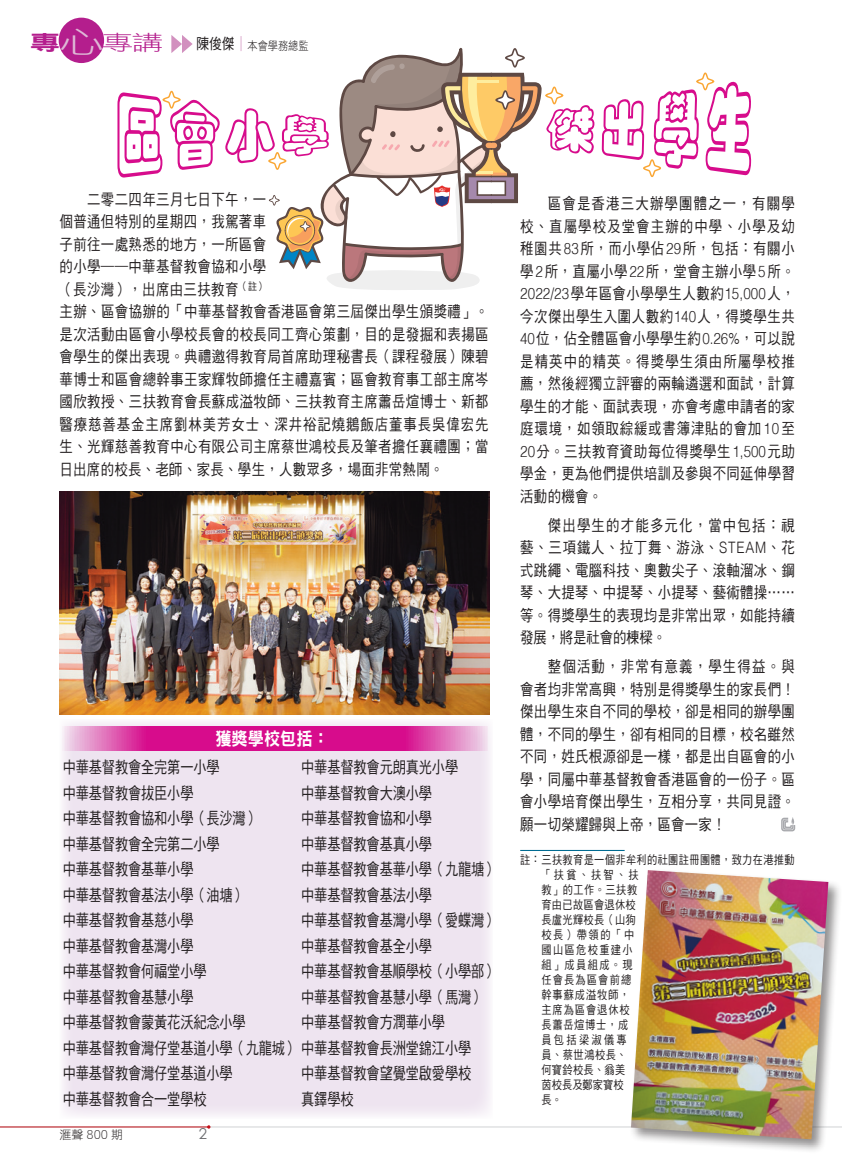
<style>
.page{position:relative;width:842px;height:1161px;background:#fff}
.page>*{position:absolute;margin:0;border:0;box-sizing:border-box;transform-origin:0 0}
.t1{font:21px "DF Hei HK W3";color:#b41e8d;scale:1.5 1}
.body_txt_10_15{font:18px "DF Hei HK W9";color:#fff;scale:.9 1}
.body_txt_10_15-2{font:16.5px/25.5px "DF Hei HK W5";letter-spacing:-.01em;color:#231f20;scale:.8 1}
.body_txt_10_15-3{font:15.75px/22.5px "DF Hei HK W5";letter-spacing:.035em;color:#231f20;text-align:justify;scale:.85 1}
.t2{font:15px "Century Gothic";color:#6c6d70}
.footnote_1{font:12px/15px "DF Hei HK W5";letter-spacing:.05em;color:#231f20;scale:.85 1}
.icon_author{font:12px "DF Hei HK W3";color:#231f20;scale:.85 1}
.icon_author-2{font:12px "DF Hei HK W3";color:#231f20}
.s1{font-family:"DF Hei HK W9"}
.s2{font-family:"DF Li Hei HK W3";font-size:30px;color:#deb9d6}
.s3{font-family:"DF Hei HK W5";font-size:15px}
.s4{font-family:"DF Hei HK W5";font-size:15px;color:#d291bf}
.s5{font-family:"Helvetica";font-weight:300}
</style>
<div class="page">
<img style="left:60px;top:492px;width:430px;height:223px">
<div style="left:60px;top:719px;width:433px;height:399px;background:#eee4f0"></div>
<svg style="left:60px;top:726px;width:425px;height:24px;background:#db359f"></svg>
<hr style="left:520px;top:850px;width:105px;height:1px;background:#006b92">
<hr style="left:0;top:1126px;width:842px;height:1px;background:#d1d2d4">
<hr style="left:0;top:1126px;width:209px;height:1px;background:#c4121a">
<div style="left:59px;top:18px;width:45px;height:45px;background:#b41e8d;border-radius:50%"></div>
<svg style="left:117px;top:35px;width:477px;height:255px"></svg>
<svg style="left:602px;top:72px;width:149px;height:105px"></svg>
<div style="left:629px;top:868px;width:213px;height:286px;background:#231f20;opacity:.5"></div>
<img style="left:631px;top:870px;width:197px;height:269px">
<svg style="left:781px;top:817px;width:14px;height:14px"></svg>
<p class="t1" style="left:29px;top:31px;width:91px"><span class="s1">專</span><span class="s2">心</span>專講</p>
<p class="icon_author" style="left:196px;top:39px;width:134px"><span class="s3">陳俊傑</span><span class="s4">︱</span>本會學務總監</p>
<p class="body_txt_10_15-3" style="left:60px;top:188px;width:506px;text-align:left;text-indent:28px">二零二四年三月七日下午，一<br>個普通但特別的星期四，我駕著車<br>子前往一處熟悉的地方，一所區會<br>的小學——中華基督教會協和小學<br>（長沙灣），出席由三扶教育<sup>（註）<br></sup>主辦、區會協辦的「中華基督教會香港區會第三屆傑出學生頒獎禮」。是次活動由區會小學校長會的校長同工齊心策劃，目的是發掘和表揚區會學生的傑出表現。典禮邀得教育局首席助理秘書長（課程發展）陳碧華博士和區會總幹事王家輝牧師擔任主禮嘉賓；區會教育事工部主席岑國欣教授、三扶教育會長蘇成溢牧師、三扶教育主席蕭岳煊博士、新都醫療慈善基金主席劉林美芳女士、深井裕記燒鵝飯店董事長吳偉宏先生、光輝慈善教育中心有限公司主席蔡世鴻校長及筆者擔任襄禮團；當日出席的校長、老師、家長、學生，人數眾多，場面非常熱鬧。</p>
<p class="body_txt_10_15-3" style="left:520px;top:192px;width:325px;text-indent:28px">區會是香港三大辦學團體之一，有關學校、直屬學校及堂會主辦的中學、小學及幼稚園共<span class="s5">83</span>所，而小學佔<span class="s5">29</span>所，包括：有關小學<span class="s5">2</span>所，直屬小學<span class="s5">22</span>所，堂會主辦小學<span class="s5">5</span>所。<span class="s5">2022/23</span>學年區會小學學生人數約<span class="s5">15,000</span>人，今次傑出學生入圍人數約<span class="s5">140</span>人，得獎學生共<span class="s5">40</span>位，佔全體區會小學學生約<span class="s5">0.26%</span>，可以說是精英中的精英。得獎學生須由所屬學校推薦，然後經獨立評審的兩輪遴選和面試，計算學生的才能、面試表現，亦會考慮申請者的家庭環境，如領取綜緩或書簿津貼的會加<span class="s5">10</span>至<span class="s5">20</span>分。三扶教育資助每位得獎學生<span class="s5">1,500</span>元助學金，更為他們提供培訓及參與不同延伸學習活動的機會。</p>
<p class="body_txt_10_15-3" style="left:520px;top:513px;width:324px;text-indent:28px">傑出學生的才能多元化，當中包括：視藝、三項鐵人、拉丁舞、游泳、<span class="s5">STEAM</span>、花式跳繩、電腦科技、奧數尖子、滾軸溜冰、鋼琴、大提琴、中提琴、小提琴、藝術體操……等。得獎學生的表現均是非常出眾，如能持續發展，將是社會的棟樑。</p>
<p class="body_txt_10_15-3" style="left:520px;top:655px;width:324px;text-indent:28px">整個活動，非常有意義，學生得益。與會者均非常高興，特別是得獎學生的家長們！傑出學生來自不同的學校，卻是相同的辦學團體，不同的學生，卻有相同的目標，校名雖然不同，姓氏根源卻是一樣，都是出自區會的小學，同屬中華基督教會香港區會的一份子。區會小學培育傑出學生，互相分享，共同見證。願一切榮耀歸與上帝，區會一家！</p>
<p class="footnote_1" style="left:541px;top:852px;width:299px;text-indent:-21px">註：三扶教育是一個非牟利的社團註冊團體，致力在港推動「扶貧、扶智、扶<br>教」的工作。三扶教<br>育由已故區會退休校<br>長盧光輝校長（山狗<br>校長）帶領的「中<br>國山區危校重建小<br>組」成員組成。現<br>任會長為區會前總<br>幹事蘇成溢牧師，<br>主席為區會退休校<br>長蕭岳煊博士，成<br>員包括梁淑儀專<br>員、蔡世鴻校長、<br>何寶鈴校長、翁美<br>茵校長及鄭家寶校<br>長。</p>
<p class="body_txt_10_15" style="left:215px;top:728px;width:128px">獲獎學校包括：</p>
<p class="body_txt_10_15-2" style="left:63px;top:754px;width:198px">中華基督教會全完第一小學</p>
<p class="body_txt_10_15-2" style="left:301px;top:754px;width:198px">中華基督教會元朗真光小學</p>
<p class="body_txt_10_15-2" style="left:63px;top:780px;width:165px">中華基督教會拔臣小學</p>
<p class="body_txt_10_15-2" style="left:301px;top:780px;width:165px">中華基督教會大澳小學</p>
<p class="body_txt_10_15-2" style="left:63px;top:805px;width:247px">中華基督教會協和小學（長沙灣）</p>
<p class="body_txt_10_15-2" style="left:301px;top:805px;width:165px">中華基督教會協和小學</p>
<p class="body_txt_10_15-2" style="left:63px;top:831px;width:198px">中華基督教會全完第二小學</p>
<p class="body_txt_10_15-2" style="left:301px;top:831px;width:165px">中華基督教會基真小學</p>
<p class="body_txt_10_15-2" style="left:63px;top:856px;width:165px">中華基督教會基華小學</p>
<p class="body_txt_10_15-2" style="left:301px;top:856px;width:247px">中華基督教會基華小學（九龍塘）</p>
<p class="body_txt_10_15-2" style="left:63px;top:882px;width:230px">中華基督教會基法小學（油塘）</p>
<p class="body_txt_10_15-2" style="left:301px;top:882px;width:165px">中華基督教會基法小學</p>
<p class="body_txt_10_15-2" style="left:63px;top:907px;width:165px">中華基督教會基慈小學</p>
<p class="body_txt_10_15-2" style="left:301px;top:907px;width:247px">中華基督教會基灣小學（愛蝶灣）</p>
<p class="body_txt_10_15-2" style="left:63px;top:933px;width:165px">中華基督教會基灣小學</p>
<p class="body_txt_10_15-2" style="left:301px;top:933px;width:165px">中華基督教會基全小學</p>
<p class="body_txt_10_15-2" style="left:63px;top:958px;width:181px">中華基督教會何福堂小學</p>
<p class="body_txt_10_15-2" style="left:301px;top:958px;width:247px">中華基督教會基順學校（小學部）</p>
<p class="body_txt_10_15-2" style="left:63px;top:984px;width:165px">中華基督教會基慧小學</p>
<p class="body_txt_10_15-2" style="left:301px;top:984px;width:230px">中華基督教會基慧小學（馬灣）</p>
<p class="body_txt_10_15-2" style="left:63px;top:1009px;width:230px">中華基督教會蒙黃花沃紀念小學</p>
<p class="body_txt_10_15-2" style="left:301px;top:1009px;width:181px">中華基督教會方潤華小學</p>
<p class="body_txt_10_15-2" style="left:63px;top:1035px;width:512px">中華基督教會灣仔堂基道小學（九龍城）中華基督教會長洲堂錦江小學中華基督教會灣仔堂基道小學</p>
<p class="body_txt_10_15-2" style="left:301px;top:1060px;width:214px">中華基督教會望覺堂啟愛學校</p>
<p class="body_txt_10_15-2" style="left:63px;top:1086px;width:181px">中華基督教會合一堂學校</p>
<p class="body_txt_10_15-2" style="left:301px;top:1086px;width:67px">真鐸學校</p>
<p class="icon_author-2" style="left:60px;top:1128px;width:65px">滙聲 800 期</p>
<p class="t2" style="left:199px;top:1123px;width:10px">2</p>
</div>
